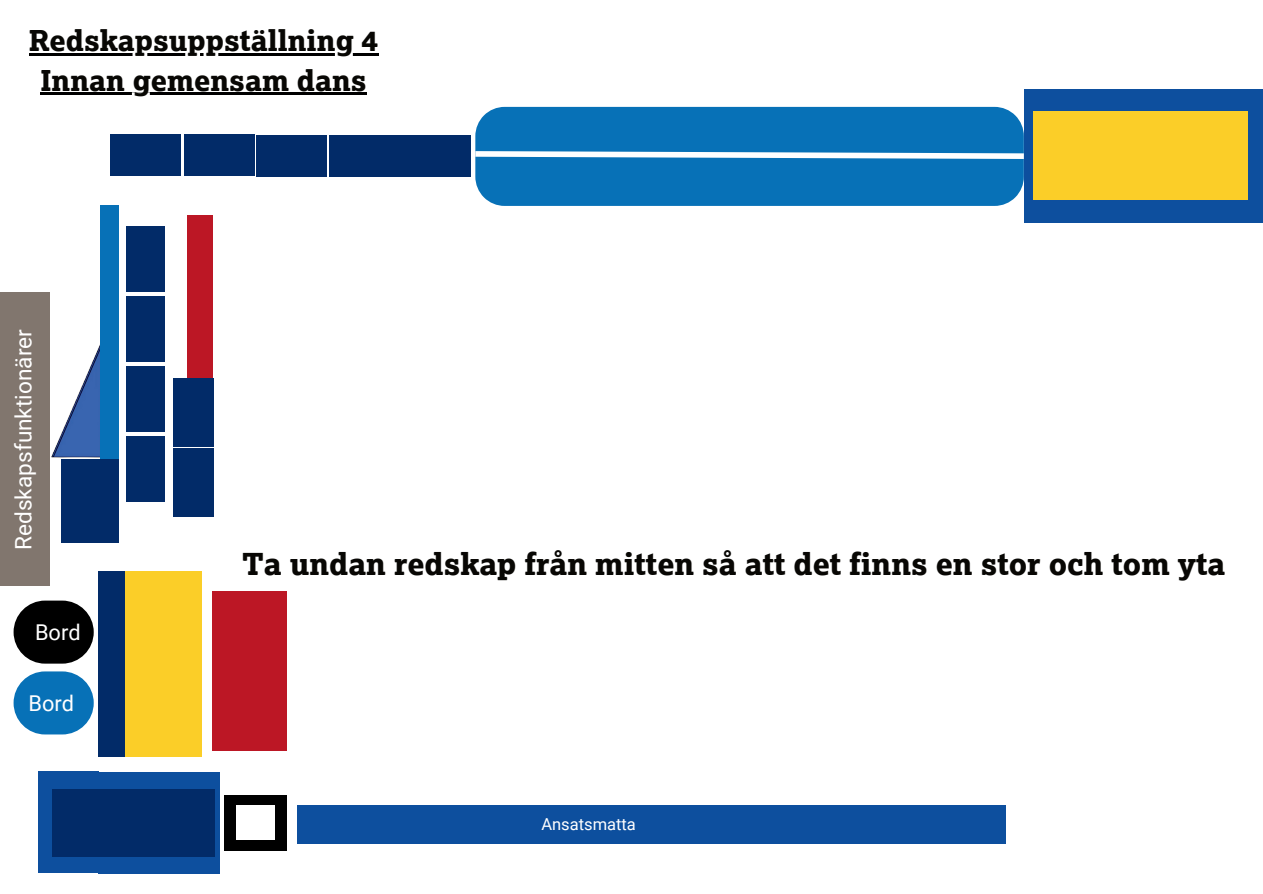
<style>
.page{position:relative;width:1263px;height:894px;background:#fff}
.page>*{position:absolute;margin:0;border:0;box-sizing:border-box;transform-origin:0 0}
.t1{font:800 30px "Lexia";color:#080704}
.t2{font:800 28.5px/39.3px "Lexia";color:#080704;text-align:center}
.t3{font:22.65px "Roboto";color:#fff}
.t4{font:21.75px "Roboto";color:#fff}
.t5{font:16.5px "Roboto";color:#fff}
</style>
<div class="page">
<div style="left:99px;top:571px;width:76px;height:185px;background:#022b68"></div>
<div style="left:126px;top:571px;width:76px;height:184px;background:#fbce28"></div>
<div style="left:14px;top:600px;width:80px;height:63px;background:#000;border-radius:31px"></div>
<hr style="left:29px;top:53px;width:349px;height:3px;background:#000">
<hr style="left:41px;top:93px;width:326px;height:2px;background:#000">
<div style="left:14px;top:671px;width:80px;height:63px;background:#0771b7;border-radius:31px"></div>
<div style="left:99px;top:771px;width:60px;height:102px;background:#0d4f9e"></div>
<div style="left:159px;top:771px;width:60px;height:102px;background:#0d4f9e"></div>
<div style="left:297px;top:805px;width:709px;height:38px;background:#0d4f9e"></div>
<div style="left:224px;top:794px;width:63px;height:56px;background:#000"></div>
<div style="left:236px;top:805px;width:38px;height:35px;background:#fff"></div>
<div style="left:212px;top:591px;width:75px;height:160px;background:#bc1725"></div>
<div style="left:126px;top:295px;width:38px;height:66px;background:#022b68"></div>
<div style="left:126px;top:366px;width:38px;height:65px;background:#022b68"></div>
<div style="left:126px;top:435px;width:38px;height:66px;background:#022b68"></div>
<div style="left:38px;top:771px;width:60px;height:102px;background:#0d4f9e"></div>
<div style="left:52px;top:789px;width:163px;height:67px;background:#022b68"></div>
<div style="left:475px;top:107px;width:549px;height:99px;background:#0771b7"></div>
<div style="left:1024px;top:89px;width:79px;height:134px;background:#0d4f9e"></div>
<div style="left:400px;top:135px;width:71px;height:41px;background:#022b68"></div>
<div style="left:1104px;top:89px;width:79px;height:134px;background:#0d4f9e"></div>
<div style="left:1183px;top:89px;width:80px;height:134px;background:#0d4f9e"></div>
<svg style="left:475px;top:148px;width:549px;height:14px"></svg>
<div style="left:1034px;top:111px;width:214px;height:88px;background:#fbce28"></div>
<div style="left:329px;top:135px;width:70px;height:41px;background:#022b68"></div>
<div style="left:256px;top:135px;width:71px;height:41px;background:#022b68"></div>
<div style="left:184px;top:134px;width:70px;height:42px;background:#022b68"></div>
<div style="left:110px;top:134px;width:71px;height:42px;background:#022b68"></div>
<div style="left:187px;top:215px;width:26px;height:168px;background:#bc1725"></div>
<div style="left:173px;top:378px;width:40px;height:69px;background:#022b68"></div>
<div style="left:173px;top:447px;width:40px;height:69px;background:#022b68"></div>
<div style="left:61px;top:460px;width:58px;height:83px;background:#022b68"></div>
<div style="left:100px;top:206px;width:19px;height:126px;background:#0771b7"></div>
<img style="left:49px;top:340px;width:53px;height:126px">
<div style="left:100px;top:332px;width:19px;height:126px;background:#0771b7"></div>
<div style="left:126px;top:225px;width:38px;height:66px;background:#022b68"></div>
<div style="left:0;top:292px;width:49px;height:294px;background:#81766e"></div>
<p class="t2" style="left:29px;top:21px;width:351px">Redskapsuppställning 4<br>Innan gemensam dans</p>
<p class="t3" style="left:8px;top:549px;width:222px;rotate:-90deg">Redskapsfunktionärer</p>
<p class="t4" style="left:35px;top:616px;width:47px">Bord</p>
<p class="t4" style="left:29px;top:687px;width:47px">Bord</p>
<p class="t1" style="left:242px;top:544px;width:985px">Ta undan redskap från mitten så att det finns en stor och tom yta</p>
<p class="t5" style="left:541px;top:812px;width:96px">Ansatsmatta</p>
</div>
